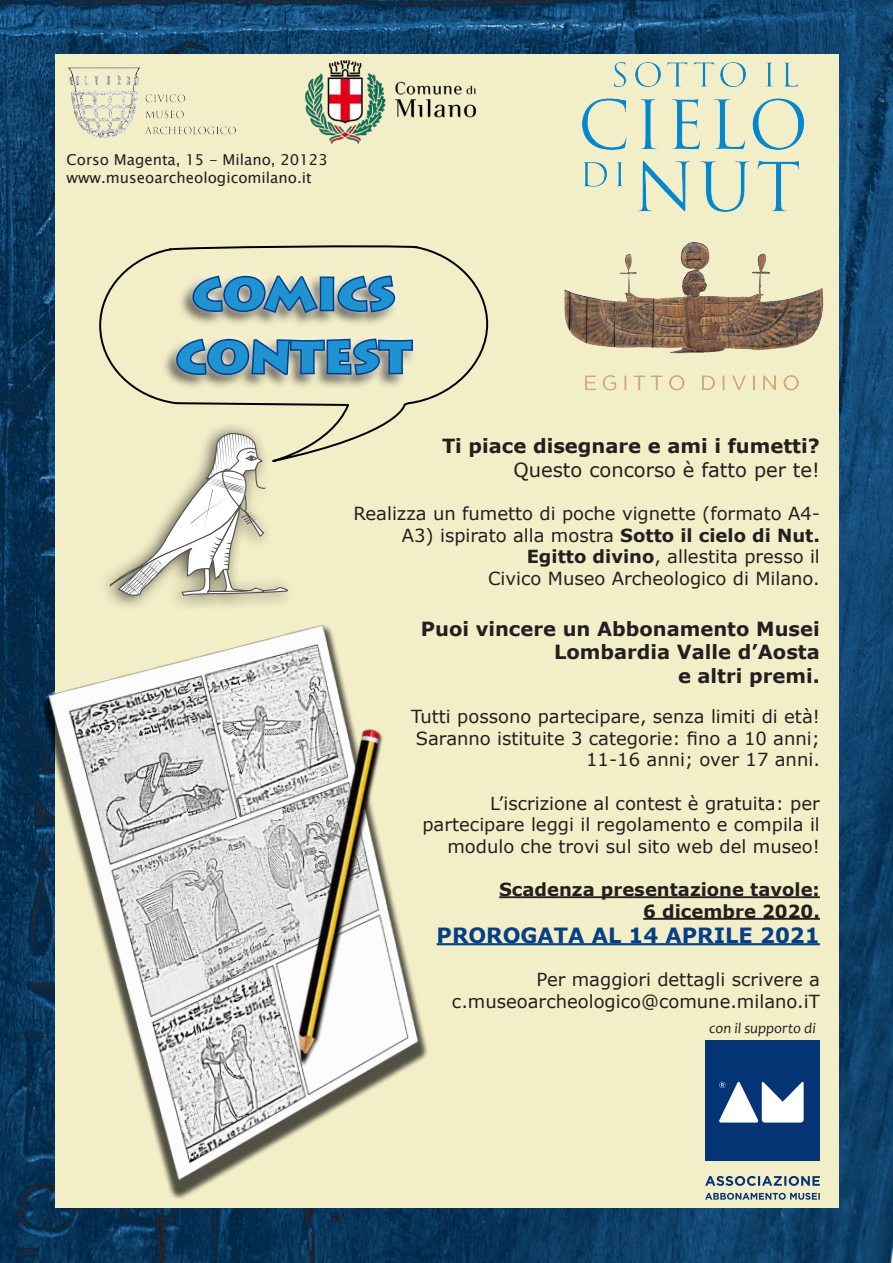
<style>
.page{position:relative;width:893px;height:1263px;background:#fff}
.page>*{position:absolute;margin:0;border:0;box-sizing:border-box;transform-origin:0 0}
.t1{font:900 52.5px "Lithos Pro";color:#1f92d1}
.t2{font:700 21px "Verdana";color:#053f88}
.t3{font:700 19.5px/23.4px "Verdana";color:#231f20;text-align:right}
.t4{font:19.5px "Verdana";color:#231f20}
.t5{font:18px/21.6px "Verdana";color:#231f20;text-align:right}
.t6{font:700 18px "Verdana";color:#231f20}
.t7{font:15px "Lucida Sans Unicode";color:#231f20}
.t8{font:italic 15px "Candara";color:#231f20}
.s1{font-weight:700}
</style>
<div class="page">
<img style="left:0;top:0;width:893px;height:1263px">
<div style="left:55px;top:55px;width:783px;height:1153px;background:#f2eec7"></div>
<img style="left:557px;top:54px;width:275px;height:337px">
<svg style="left:99px;top:245px;width:390px;height:212px"></svg>
<div style="left:161px;top:273px;width:255px;height:117px;background:#231f20;opacity:.75"></div>
<div style="left:167px;top:266px;width:255px;height:119px;background:#fff;opacity:.75"></div>
<svg style="left:191px;top:274px;width:206px;height:41px"></svg>
<svg style="left:175px;top:337px;width:239px;height:40px;background:#8d9eaa"></svg>
<div style="left:94px;top:421px;width:202px;height:191px;background:#231f20;opacity:.75"></div>
<svg style="left:109px;top:433px;width:180px;height:165px"></svg>
<img style="left:42px;top:619px;width:357px;height:587px">
<img style="left:151px;top:695px;width:366px;height:378px">
<hr style="left:499px;top:896px;width:321px;height:2px;background:#231f20">
<hr style="left:643px;top:918px;width:177px;height:2px;background:#231f20">
<hr style="left:437px;top:943px;width:383px;height:2px;background:#053f88">
<div style="left:705px;top:1040px;width:115px;height:121px;background:#053474"></div>
<svg style="left:719px;top:1081px;width:85px;height:41px"></svg>
<svg style="left:705px;top:1176px;width:115px;height:10px"></svg>
<svg style="left:705px;top:1193px;width:115px;height:7px"></svg>
<img style="left:305px;top:60px;width:172px;height:84px">
<img style="left:68px;top:67px;width:168px;height:71px">
<p class="t7" style="left:66px;top:148px;width:263px">Corso Magenta, 15 - Milano, 20123</p>
<p class="t7" style="left:66px;top:166px;width:247px">www.museoarcheologicomilano.it</p>
<p class="t1" style="left:192px;top:259px;width:204px">comics</p>
<p class="t1" style="left:176px;top:322px;width:237px">contest</p>
<p class="t3" style="left:442px;top:434px;width:379px">Ti piace disegnare e ami i fumetti?</p>
<p class="t4" style="left:513px;top:456px;width:308px">Questo concorso è fatto per te!</p>
<p class="t5" style="left:353px;top:502px;width:468px">Realizza un fumetto di poche vignette (formato A4-<br>A3) ispirato alla mostra <span class="s1">Sotto il cielo di Nut.</span></p>
<p class="t5" style="left:527px;top:546px;width:295px"><span class="s1">Egitto divino</span>, allestita presso il</p>
<p class="t5" style="left:488px;top:567px;width:333px">Civico Museo Archeologico di Milano.</p>
<p class="t3" style="left:421px;top:617px;width:401px">Puoi vincere un Abbonamento Musei<br>Lombardia Valle d’Aosta</p>
<p class="t3" style="left:678px;top:663px;width:143px">e altri premi.</p>
<p class="t5" style="left:411px;top:706px;width:410px">Tutti possono partecipare, senza limiti di età!<br>Saranno istituite 3 categorie: fino a 10 anni;<br>11-16 anni; over 17 anni.</p>
<p class="t5" style="left:422px;top:792px;width:399px">L’iscrizione al contest è gratuita: per partecipare leggi il regolamento e compila il modulo che trovi sul sito web del museo!</p>
<p class="t6" style="left:499px;top:877px;width:322px">Scadenza presentazione tavole:</p>
<p class="t6" style="left:643px;top:898px;width:178px">6 dicembre 2020.</p>
<p class="t2" style="left:437px;top:920px;width:385px">PROROGATA AL 14 APRILE 2021</p>
<p class="t5" style="left:537px;top:968px;width:285px">Per maggiori dettagli scrivere a</p>
<p class="t5" style="left:452px;top:990px;width:369px">c.museoarcheologico@comune.milano.iT</p>
<p class="t8" style="left:709px;top:1018px;width:108px">con il supporto di</p>
</div>
